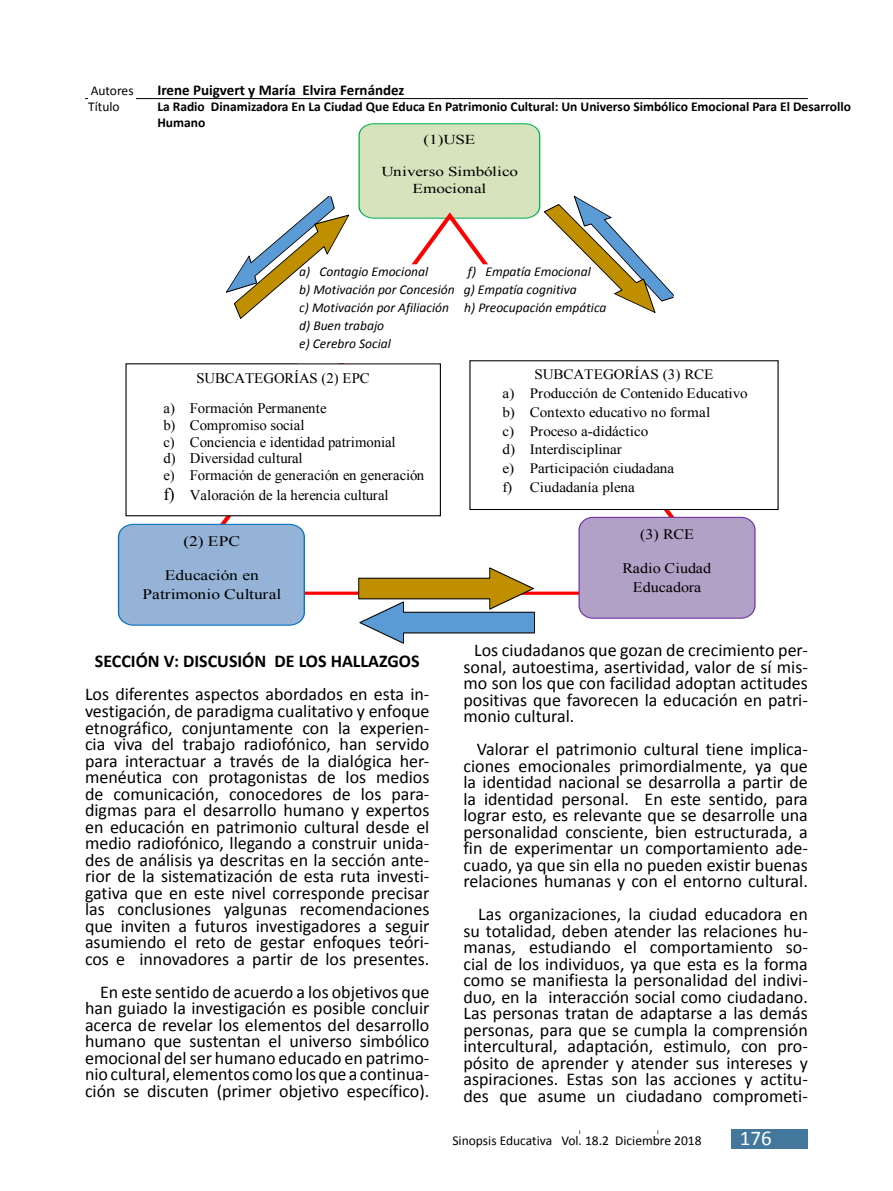
<style>
.page{position:relative;width:893px;height:1191px;background:#fff}
.page>*{position:absolute;margin:0;border:0;box-sizing:border-box;transform-origin:0 0}
.t1{font:18px/16.5px "Calibri";color:#000;text-align:justify}
.t2{font:700 18px "Calibri";color:#000}
.t3{font:700 15px "Calibri";color:#000}
.t4{font:14.55px/16.6px "Times New Roman";color:#000}
.t5{font:14.55px/18.6px "Times New Roman";color:#000;text-align:center;scale:1.21 1}
.t6{font:14.55px/18.6px "Times New Roman";color:#000;text-align:center;scale:1.11 1}
.t7{font:14.25px/18.8px "Times New Roman";color:#000;scale:1.06 1}
.t8{font:13.65px/17.4px "Times New Roman";letter-spacing:-.01em;color:#000;text-align:center;scale:1.26 1}
.t9{font:italic 13.5px/18px "Calibri";color:#000}
.t10{font:700 13.5px/16.5px "Calibri";color:#000}
.t11{font:13.5px/15.8px "Calibri";color:#000}
.s1{font-size:17.4px}
.s2{font-size:21px;color:#fff}
</style>
<div class="page">
<hr style="left:85px;top:98px;width:723px;height:1px;background:#000">
<div style="left:731px;top:1129px;width:77px;height:19px;background:#44779c"></div>
<div style="left:88px;top:85px;width:48px;height:14px;background:#fff"></div>
<svg style="left:166px;top:363px;width:566px;height:232px"></svg>
<div style="left:126px;top:364px;width:314px;height:152px;background:#fff"></div>
<div style="left:125px;top:363px;width:316px;height:153px;border:1px solid #000"></div>
<div style="left:470px;top:361px;width:308px;height:148px;background:#fff"></div>
<div style="left:470px;top:360px;width:309px;height:150px;border:1px solid #000"></div>
<div style="left:118px;top:523px;width:187px;height:103px;background:#95b3d7"></div>
<svg style="left:358px;top:566px;width:177px;height:78px"></svg>
<div style="left:579px;top:517px;width:176px;height:101px;background:#b2a1c7;border-radius:13px"></div>
<div style="left:578px;top:517px;width:177px;height:102px;border:1px solid #7030a0;border-radius:13px"></div>
<svg style="left:226px;top:196px;width:123px;height:123px"></svg>
<svg style="left:358px;top:123px;width:316px;height:190px"></svg>
<p class="t11" style="left:88px;top:82px;width:33px">Autor<br>Título</p>
<p class="t11" style="left:91px;top:82px;width:44px">Autores</p>
<p class="t3" style="left:157px;top:80px;width:249px">Irene Puigvert y María Elvira Fernández</p>
<p class="t10" style="left:157px;top:98px;width:695px">La Radio Dinamizadora En La Ciudad Que Educa En Patrimonio Cultural: Un Universo Simbólico Emocional Para El Desarrollo<br>Humano</p>
<p class="t8" style="left:424px;top:131px;width:43px">(1)USE</p>
<p class="t8" style="left:381px;top:162px;width:110px">Universo Simbólico<br>Emocional</p>
<p class="t9" style="left:299px;top:262px;width:309px;text-indent:169px">f) Empatía Emocional<br>b) Motivación por Concesión g) Empatía cognitiva<br>c) Motivación por Afiliación h) Preocupación empática d) Buen trabajo<br>e) Cerebro Social</p>
<p class="t7" style="left:503px;top:365px;width:233px;text-indent:32px">SUBCATEGORÍAS (3) RCE<br>a) Producción de Contenido Educativo b) Contexto educativo no formal<br>c) Proceso a-didáctico<br>d) Interdisciplinar<br>e) Participación ciudadana<br>f) Ciudadanía plena</p>
<p class="t9" style="left:299px;top:262px;width:130px">a) Contagio Emocional</p>
<p class="t4" style="left:163px;top:362px;width:208px;line-height:30.9px;text-indent:33px">SUBCATEGORÍAS (2) EPC a) Formación Permanente</p>
<p class="t4" style="left:163px;top:417px;width:262px">b) Compromiso social<br>c) Conciencia e identidad patrimonial<br>d) Diversidad cultural<br>e) Formación de generación en generación</p>
<p class="t4" style="left:163px;top:486px;width:227px"><span class="s1">f)</span> Valoración de la herencia cultural</p>
<p class="t5" style="left:183px;top:532px;width:48px">(2) EPC</p>
<p class="t5" style="left:143px;top:565px;width:116px">Educación en<br>Patrimonio Cultural</p>
<p class="t6" style="left:640px;top:525px;width:50px">(3) RCE</p>
<p class="t6" style="left:622px;top:558px;width:81px">Radio Ciudad<br>Educadora</p>
<p class="t2" style="left:95px;top:650px;width:326px">SECCIÓN V: DISCUSIÓN DE LOS HALLAZGOS</p>
<p class="t1" style="left:85px;top:686px;width:346px">Los diferentes aspectos abordados en esta in&shy;vestigación, de paradigma cualitativo y enfoque etnográfico, conjuntamente con la experien&shy;cia viva del trabajo radiofónico, han servido para interactuar a través de la dialógica her&shy;menéutica con protagonistas de los medios de comunicación, conocedores de los para&shy;digmas para el desarrollo humano y expertos en educación en patrimonio cultural desde el medio radiofónico, llegando a construir unida&shy;des de análisis ya descritas en la sección ante&shy;rior de la sistematización de esta ruta investi&shy;gativa que en este nivel corresponde precisar las conclusiones yalgunas recomendaciones que inviten a futuros investigadores a seguir asumiendo el reto de gestar enfoques teóri&shy;cos e innovadores a partir de los presentes.</p>
<p class="t1" style="left:85px;top:983px;width:346px;text-indent:15px">En este sentido de acuerdo a los objetivos que han guiado la investigación es posible concluir acerca de revelar los elementos del desarrollo humano que sustentan el universo simbólico emocional del ser humano educado en patrimo&shy;nio cultural, elementos como los que a continua&shy;ción se discuten (primer objetivo específico).</p>
<p class="t1" style="left:463px;top:642px;width:346px;text-indent:11px">Los ciudadanos que gozan de crecimiento per&shy;sonal, autoestima, asertividad, valor de sí mis&shy;mo son los que con facilidad adoptan actitudes positivas que favorecen la educación en patri&shy;monio cultural.</p>
<p class="t1" style="left:463px;top:741px;width:346px;text-indent:13px">Valorar el patrimonio cultural tiene implica&shy;ciones emocionales primordialmente, ya que la identidad nacional se desarrolla a partir de la identidad personal. En este sentido, para lograr esto, es relevante que se desarrolle una personalidad consciente, bien estructurada, a fin de experimentar un comportamiento ade&shy;cuado, ya que sin ella no pueden existir buenas relaciones humanas y con el entorno cultural.</p>
<p class="t1" style="left:463px;top:906px;width:346px;text-indent:15px">Las organizaciones, la ciudad educadora en su totalidad, deben atender las relaciones hu&shy;manas, estudiando el comportamiento so&shy;cial de los individuos, ya que esta es la forma como se manifiesta la personalidad del indivi&shy;duo, en la interacción social como ciudadano.<br>Las personas tratan de adaptarse a las demás personas, para que se cumpla la comprensión intercultural, adaptación, estimulo, con pro&shy;pósito de aprender y atender sus intereses y aspiraciones. Estas son las acciones y actitu&shy;des que asume un ciudadano comprometi-</p>
<p class="t11" style="left:473px;top:1134px;width:300px">Sinopsis Educativa Año 11 Nº 1 Junio 2011 <span class="s2">176</span></p>
<p class="t11" style="left:452px;top:1132px;width:251px">Sinopsis Educativa Vol. 18.2 Diciembre 2018</p>
</div>
